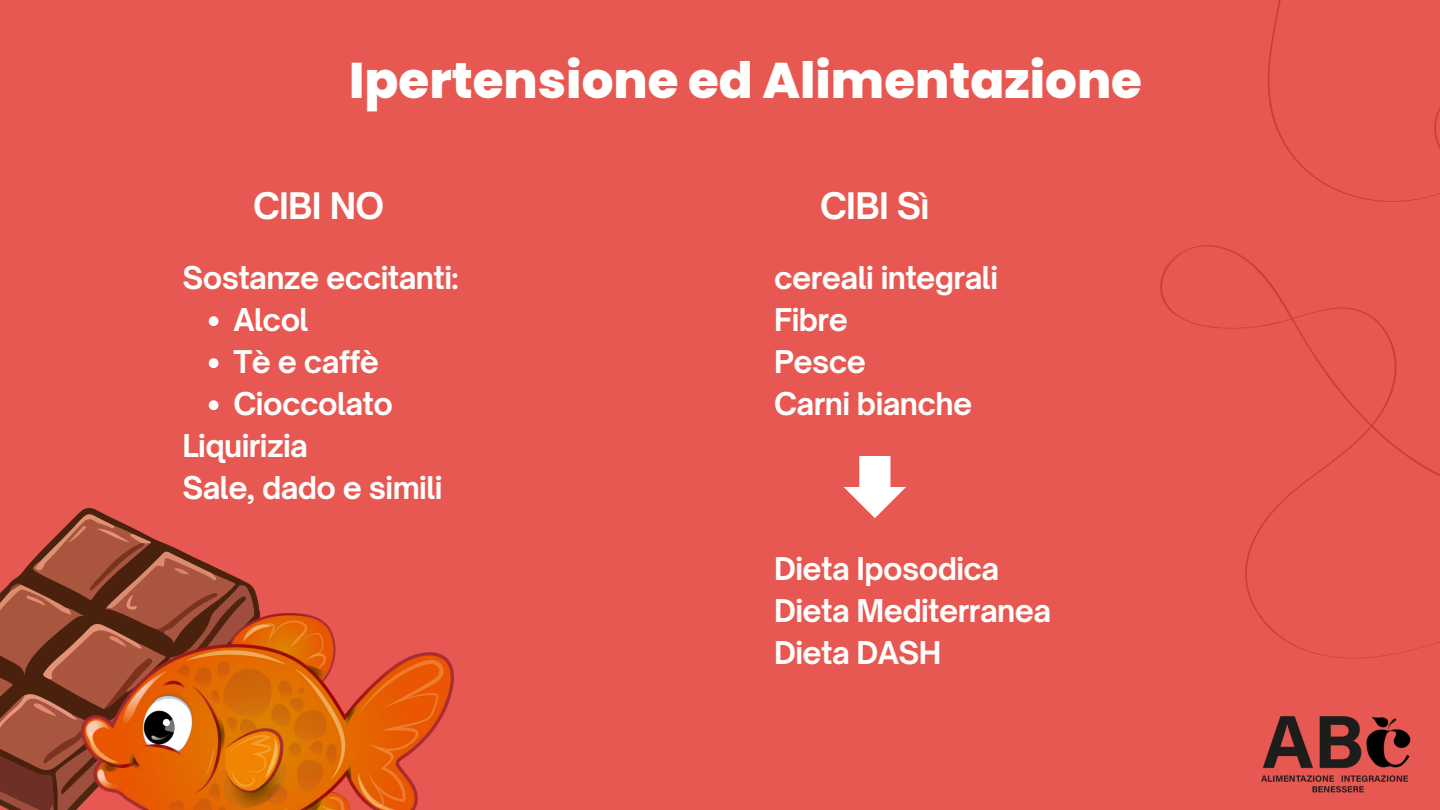
<style>
.page{position:relative;width:1440px;height:810px;background:#e85852}
.page>*{position:absolute;margin:0;border:0;box-sizing:border-box;transform-origin:0 0}
.t1{font:800 50px "Poppins";color:#fffffe}
.t2{font:700 35px "Open Sauce One";letter-spacing:-.02em;color:#fffffe}
.t3{font:700 30px "Open Sauce One";letter-spacing:-.02em;color:#fffffe}
</style>
<div class="page">
<svg style="left:1160px;top:0;width:280px;height:782px"></svg>
<svg style="left:844px;top:456px;width:62px;height:62px"></svg>
<svg style="left:0;top:513px;width:259px;height:297px"></svg>
<img style="left:81px;top:614px;width:373px;height:196px">
<svg style="left:209px;top:316px;width:9px;height:10px"></svg>
<svg style="left:209px;top:358px;width:9px;height:10px"></svg>
<svg style="left:209px;top:400px;width:9px;height:10px"></svg>
<img style="left:1262px;top:705px;width:154px;height:88px">
<p class="t1" style="left:349px;top:45px;width:794px">Ipertensione ed Alimentazione</p>
<p class="t2" style="left:253px;top:184px;width:133px">CIBI NO</p>
<p class="t3" style="left:182px;top:259px;width:278px">Sostanze eccitanti:</p>
<p class="t3" style="left:233px;top:301px;width:77px">Alcol</p>
<p class="t3" style="left:233px;top:343px;width:147px">Tè e caffè</p>
<p class="t3" style="left:233px;top:385px;width:161px">Cioccolato</p>
<p class="t3" style="left:182px;top:427px;width:127px">Liquirizia</p>
<p class="t3" style="left:182px;top:469px;width:262px">Sale, dado e simili</p>
<p class="t2" style="left:820px;top:184px;width:111px">CIBI Sì</p>
<p class="t3" style="left:774px;top:259px;width:225px">cereali integrali</p>
<p class="t3" style="left:774px;top:301px;width:75px">Fibre</p>
<p class="t3" style="left:774px;top:343px;width:93px">Pesce</p>
<p class="t3" style="left:774px;top:385px;width:200px">Carni bianche</p>
<p class="t3" style="left:774px;top:550px;width:227px">Dieta Iposodica</p>
<p class="t3" style="left:774px;top:592px;width:278px">Dieta Mediterranea</p>
<p class="t3" style="left:774px;top:634px;width:169px">Dieta DASH</p>
</div>
